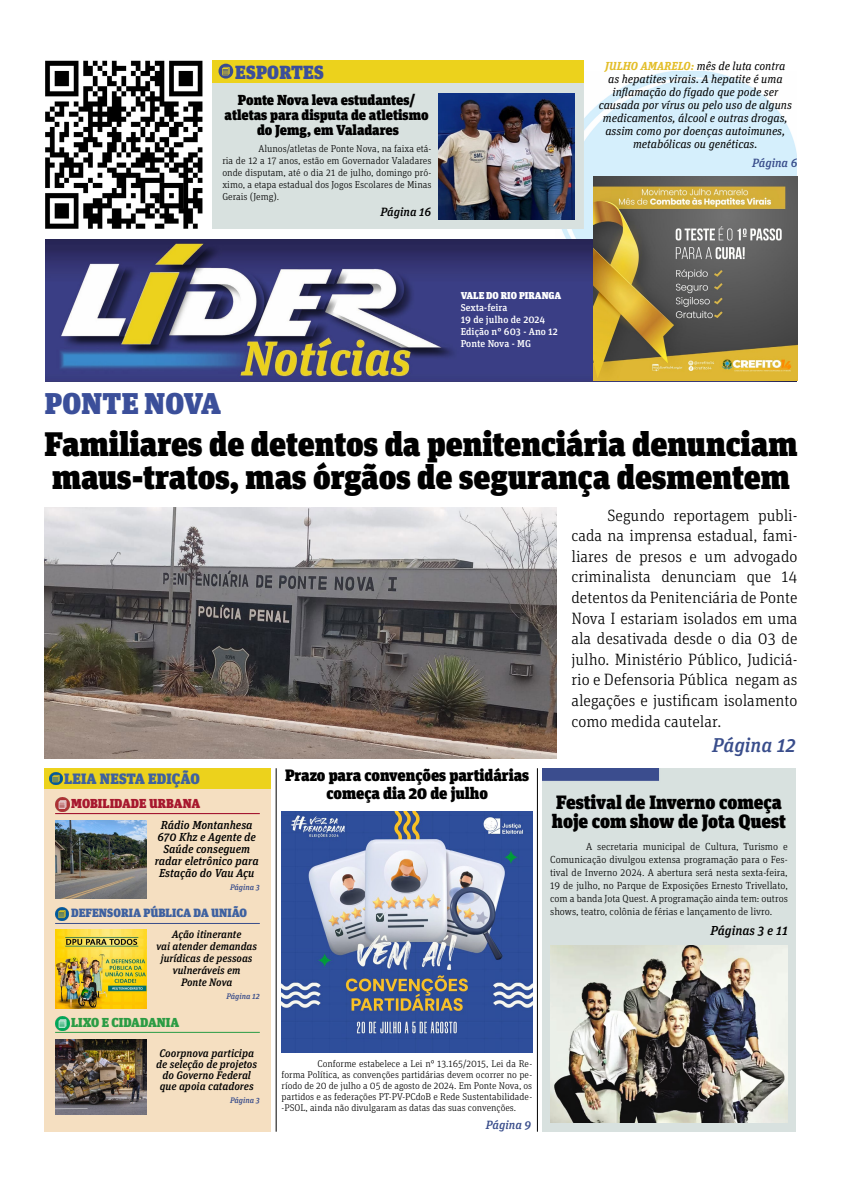
<style>
.page{position:relative;width:842px;height:1191px;background:#fff}
.page>*{position:absolute;margin:0;border:0;box-sizing:border-box;transform-origin:0 0}
.t1{font:900 34px/33px "Unit Slab Pro";color:#000}
.t2{font:900 30px "Unit Slab Pro";letter-spacing:.01em;color:#3b4f9a}
.t3{font:italic 500 20px "Unit Slab Pro";color:#394d8b}
.t4{font:900 19.3px/19px "Unit Slab Pro";color:#000}
.t5{font:900 19px "Unit Slab Pro";letter-spacing:.01em;color:#3c4f9a}
.t6{font:900 16.5px/18px "Unit Slab Pro";color:#000;text-align:center}
.t7{font:300 16.4px/20.6px "Unit Slab Pro";color:#000;text-align:justify}
.t8{font:900 15px "Unit Slab Pro";letter-spacing:.01em;color:#3e61a0}
.t9{font:900 14.5px/15px "Unit Slab Pro";color:#000;text-align:center}
.t10{font:900 13px "Unit Slab Pro";color:#a7182e}
.t11{font:900 13px "Unit Slab Pro";color:#2b9c44}
.t12{font:italic 500 13px "Unit Slab Pro";color:#000}
.t13{font:900 12px "Unit Slab Pro";color:#3e61a0}
.t14{font:italic 500 12px "Unit Slab Pro";color:#394d8b}
.t15{font:italic 500 12px "Unit Slab Pro";color:#000}
.t16{font:italic 11.6px/13px "Unit Slab Pro";color:#000;text-align:center}
.t17{font:italic 500 11.6px/12px "Unit Slab Pro";color:#000;text-align:center}
.t18{font:italic 500 11px/11px "Unit Slab Pro";color:#000;text-align:center}
.t19{font:italic 500 10.8px/12px "Unit Slab Pro";color:#000;text-align:center}
.t20{font:300 10.3px/13px "Unit Slab Pro";color:#000;text-align:justify}
.t21{font:300 10px/12px "Unit Slab Pro";color:#000;text-align:justify}
.t22{font:500 10px/12px "Unit Slab Pro";color:#fff}
.t23{font:900 10px "Unit Slab Pro";color:#fff}
.t24{font:300 9.8px/11px "Unit Slab Pro";color:#000;text-align:justify}
.t25{font:italic 500 8px "Unit Slab Pro";color:#394d8b}
.s1{font-weight:700;color:#e3be2a}
.s2{font-size:10.5px}
</style>
<div class="page">
<img style="left:562px;top:71px;width:235px;height:168px">
<img style="left:45px;top:239px;width:752px;height:142px">
<img style="left:593px;top:176px;width:204px;height:204px">
<img style="left:45px;top:60px;width:158px;height:169px">
<div style="left:44px;top:789px;width:226px;height:342px;background:#f5dfc1"></div>
<div style="left:44px;top:768px;width:226px;height:21px;background:#ecd21c"></div>
<svg style="left:50px;top:772px;width:12px;height:13px"></svg>
<img style="left:55px;top:1016px;width:14px;height:14px">
<hr style="left:55px;top:1031px;width:205px;height:1px;background:#289c45">
<img style="left:55px;top:1039px;width:92px;height:75px">
<img style="left:55px;top:797px;width:14px;height:14px">
<hr style="left:55px;top:813px;width:205px;height:1px;background:#9b0020">
<img style="left:55px;top:820px;width:92px;height:78px">
<hr style="left:55px;top:923px;width:205px;height:1px;background:#394d8b">
<img style="left:55px;top:930px;width:92px;height:78px">
<svg style="left:55px;top:907px;width:13px;height:13px"></svg>
<img style="left:44px;top:507px;width:513px;height:252px">
<div style="left:212px;top:82px;width:372px;height:147px;background:#d8e1df"></div>
<div style="left:212px;top:60px;width:372px;height:22px;background:#ecd21c"></div>
<svg style="left:218px;top:64px;width:15px;height:15px"></svg>
<img style="left:438px;top:94px;width:136px;height:125px">
<img style="left:282px;top:811px;width:250px;height:241px">
<hr style="left:537px;top:768px;width:1px;height:363px;background:#000">
<hr style="left:276px;top:768px;width:1px;height:363px;background:#000">
<div style="left:542px;top:768px;width:254px;height:363px;background:#d8e1df"></div>
<img style="left:550px;top:945px;width:238px;height:177px">
<p class="t5" style="left:235px;top:58px;width:90px">ESPORTES</p>
<p class="t9" style="left:225px;top:92px;width:206px">Ponte Nova leva estudantes/ atletas para disputa de atletismo do Jemg, em Valadares</p>
<p class="t21" style="left:222px;top:142px;width:211px;text-indent:36px">Alunos/atletas de Ponte Nova, na faixa etá&shy;ria de 12 a 17 anos, estão em Governador Valadares onde disputam, até o dia 21 de julho, domingo pró&shy;ximo, a etapa estadual dos Jogos Escolares de Minas Gerais (Jemg).</p>
<h2 class="t2" style="left:45px;top:381px;width:178px">PONTE NOVA</h2>
<p class="t15" style="left:381px;top:203px;width:52px">Página 16</p>
<p class="t23" style="left:461px;top:288px;width:102px">VALE DO RIO PIRANGA</p>
<p class="t22" style="left:461px;top:301px;width:99px">Sexta-feira<br>19 de julho de 2024<br>Edição n° 603 - Ano 12<br>Ponte Nova - MG</p>
<p class="t16" style="left:599px;top:59px;width:195px"><span class="s1">JULHO AMARELO:</span> mês de luta contra as hepatites virais. A hepatite é uma inflamação do fígado que pode ser causada por vírus ou pelo uso de alguns medicamentos, álcool e outras drogas, assim como por doenças autoimunes, metabólicas ou genéticas.</p>
<p class="t14" style="left:752px;top:155px;width:47px">Página 6</p>
<h1 class="t1" style="left:45px;top:425px;width:754px">Familiares de detentos da penitenciária denunciam maus-tratos, mas órgãos de segurança desmentem</h1>
<p class="t7" style="left:571px;top:504px;width:228px;text-indent:36px">Segundo reportagem publi&shy;cada na imprensa estadual, fami&shy;liares de presos e um advogado criminalista denunciam que 14 detentos da Penitenciária de Ponte Nova I estariam isolados em uma ala desativada desde o dia 03 de julho. Ministério Público, Judiciá&shy;rio e Defensoria Pública negam as alegações e justificam isolamento como medida cautelar.</p>
<p class="t8" style="left:64px;top:767px;width:137px">LEIA NESTA EDIÇÃO</p>
<p class="t10" style="left:71px;top:793px;width:131px">MOBILIDADE URBANA</p>
<p class="t17" style="left:155px;top:818px;width:105px">Rádio Montanhesa<br>670 Khz e Agente de<br>Saúde conseguem radar eletrônico para<br>Estação do Vau Açu</p>
<p class="t13" style="left:71px;top:904px;width:178px">DEFENSORIA PÚBLICA DA UNIÃO</p>
<p class="t25" style="left:230px;top:881px;width:31px">Página 3</p>
<p class="t19" style="left:156px;top:928px;width:102px">Ação itinerante<br>vai atender demandas jurídicas de pessoas vulneráveis em<br>Ponte Nova</p>
<p class="t11" style="left:71px;top:1012px;width:110px">LIXO E CIDADANIA</p>
<p class="t25" style="left:226px;top:990px;width:35px">Página 12</p>
<p class="t18" style="left:156px;top:1047px;width:102px">Coorpnova participa de seleção de projetos do Governo Federal que apoia catadores</p>
<p class="t25" style="left:230px;top:1095px;width:31px">Página 3</p>
<p class="t6" style="left:285px;top:765px;width:246px">Prazo para convenções partidárias começa dia 20 de julho</p>
<p class="t3" style="left:712px;top:730px;width:85px">Página 12</p>
<p class="t4" style="left:552px;top:792px;width:236px">Festival de Inverno começa hoje com show de Jota Quest</p>
<p class="t20" style="left:550px;top:840px;width:239px;text-indent:36px">A secretaria municipal de Cultura, Turismo e Comunicação divulgou extensa programação para o Fes&shy;tival de Inverno 2024. A abertura será nesta sexta-feira, 19 de julho, no Parque de Exposições Ernesto Trivellato, com a banda Jota Quest. A programação ainda tem: outros shows, teatro, colônia de férias e lançamento de <span class="s2">livro.</span></p>
<p class="t12" style="left:710px;top:921px;width:79px">Páginas 3 e 11</p>
<p class="t24" style="left:282px;top:1057px;width:252px;text-indent:36px">Conforme estabelece a Lei n° 13.165/2015, Lei da Re&shy;forma Política, as convenções partidárias devem ocorrer no pe&shy;ríodo de 20 de julho a 05 de agosto de 2024. Em Ponte Nova, os partidos e as federações PT-PV-PCdoB e Rede Sustentabilidade--PSOL, ainda não divulgaram as datas das suas convenções.</p>
<p class="t14" style="left:486px;top:1116px;width:47px">Página 9</p>
</div>
